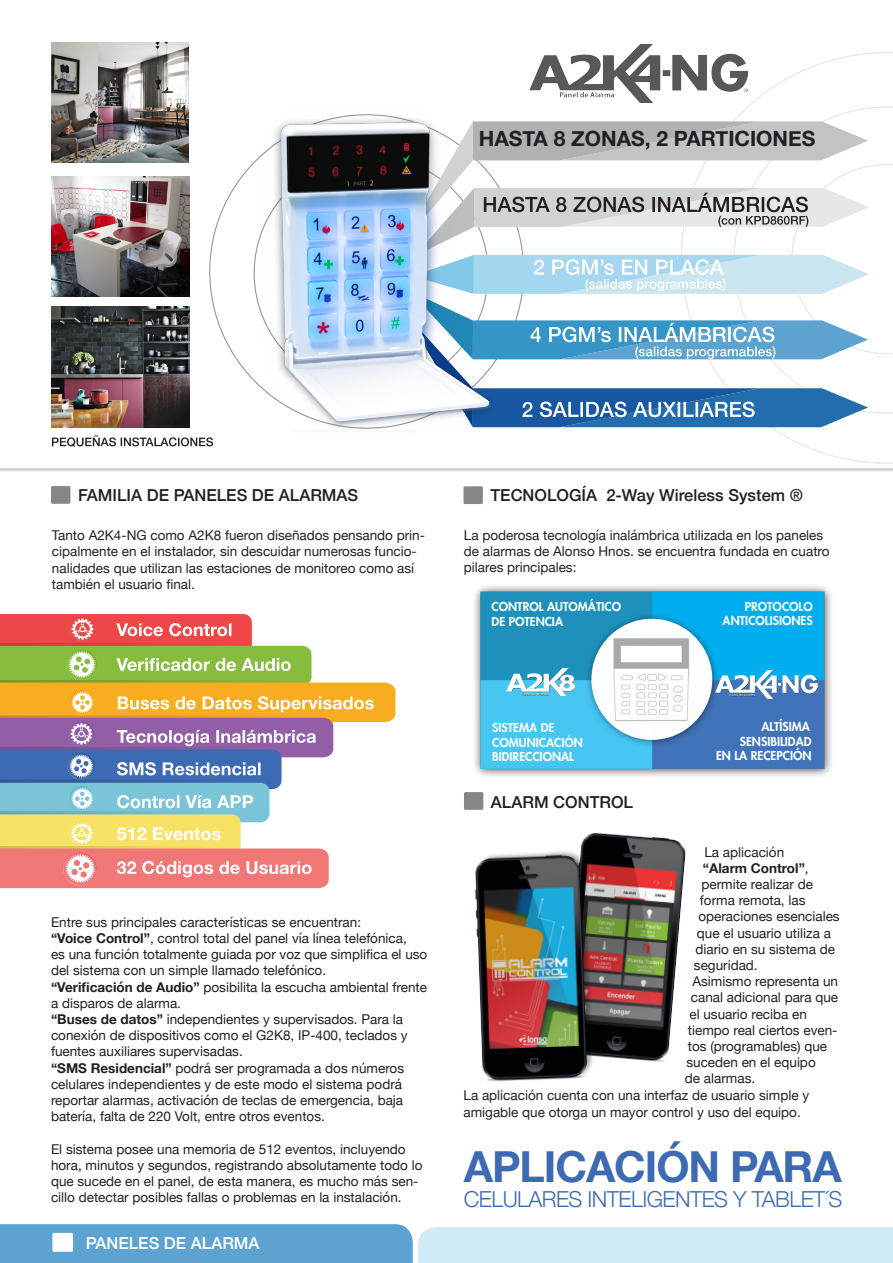
<style>
.page{position:relative;width:893px;height:1263px;background:#fff}
.page>*{position:absolute;margin:0;border:0;box-sizing:border-box;transform-origin:0 0}
.t1{font:700 42.75px "Helvetica Neue";letter-spacing:-.025em;color:#3c6ab3}
.t2{font:300 22.05px "Helvetica Neue";letter-spacing:-.025em;color:#3c6ab3}
.t3{font:700 21px "Helvetica Neue";color:#231f20}
.t4{font:500 16.5px "Helvetica Neue";color:#231f20}
.t5{font:500 16.5px "Helvetica Neue";color:#fff}
.t6{font:13.5px/16.2px "Helvetica Neue";color:#231f20}
.t7{font:700 13.5px "Helvetica Neue";color:#231f20}
.t8{font:800 12px/14.4px "Futura";color:#fff}
.s1{font-weight:700}
.s2{font-weight:400}
</style>
<div class="page">
<svg style="left:0;top:614px;width:395px;height:274px"></svg>
<img style="left:474px;top:586px;width:358px;height:190px">
<img style="left:715px;top:671px;width:102px;height:27px">
<img style="left:507px;top:669px;width:67px;height:27px">
<svg style="left:0;top:468px;width:893px;height:3px;background:#d3d4d5"></svg>
<svg style="left:0;top:1224px;width:893px;height:39px;background:#9fcbe6"></svg>
<div style="left:52px;top:1233px;width:21px;height:19px;background:#fff;border-radius:2px"></div>
<svg style="left:52px;top:435px;width:161px;height:12px"></svg>
<img style="left:529px;top:44px;width:219px;height:59px">
<img style="left:51px;top:176px;width:139px;height:120px">
<img style="left:51px;top:43px;width:138px;height:119px">
<svg style="left:506px;top:121px;width:387px;height:306px"></svg>
<img style="left:51px;top:306px;width:139px;height:121px">
<img style="left:247px;top:114px;width:259px;height:315px">
<div style="left:51px;top:486px;width:19px;height:18px;background:#848689"></div>
<div style="left:463px;top:486px;width:20px;height:18px;background:#848689"></div>
<div style="left:464px;top:792px;width:19px;height:18px;background:#848689"></div>
<img style="left:582px;top:832px;width:104px;height:230px">
<img style="left:475px;top:842px;width:131px;height:239px">
<p class="t3" style="left:479px;top:123px;width:338px">HASTA 8 ZONAS, 2 PARTICIONES</p>
<p class="t4" style="left:78px;top:482px;width:282px">FAMILIA DE PANELES DE ALARMAS</p>
<p class="t4" style="left:490px;top:482px;width:314px">TECNOLOGÍA 2-Way Wireless System ®</p>
<p class="t6" style="left:52px;top:528px;width:375px">Tanto A2K4-NG como A2K8 fueron diseñados pensando prin&shy;cipalmente en el instalador, sin descuidar numerosas funcio&shy;nalidades que utilizan las estaciones de monitoreo como así también el usuario final.</p>
<p class="t6" style="left:464px;top:528px;width:367px">La poderosa tecnología inalámbrica utilizada en los paneles de alarmas de Alonso Hnos. se encuentra fundada en cuatro pilares principales:</p>
<p class="t8" style="left:492px;top:599px;width:131px">CONTROL AUTOMÁTICO<br>DE POTENCIA</p>
<p class="t8" style="left:745px;top:599px;width:70px">PROTOCOLO</p>
<p class="t8" style="left:723px;top:614px;width:92px">ANTICOLISIONES</p>
<p class="t6" style="left:51px;top:915px;width:312px">Entre sus principales características se encuentran:</p>
<p class="t6" style="left:51px;top:931px;width:357px"><span class="s1">“Voice Control”</span>, control total del panel vía línea telefónica,</p>
<p class="t6" style="left:51px;top:947px;width:378px">es una función totalmente guiada por voz que simplifica el uso del sistema con un simple llamado telefónico.</p>
<p class="t6" style="left:51px;top:979px;width:378px"><span class="s1">“Verificación de Audio”</span> posibilita la escucha ambiental frente a disparos de alarma.</p>
<p class="t6" style="left:51px;top:1012px;width:358px"><span class="s1">“Buses de datos”</span> independientes y supervisados. Para la conexión de dispositivos como el G2K8, IP-400, teclados y fuentes auxiliares supervisadas.</p>
<p class="t6" style="left:51px;top:1060px;width:355px"><span class="s1">“SMS Residencial”</span> podrá ser programada a dos números celulares independientes y de este modo el sistema podrá reportar alarmas, activación de teclas de emergencia, baja batería, falta de 220 Volt, entre otros eventos.</p>
<p class="t6" style="left:51px;top:1141px;width:373px">El sistema posee una memoria de 512 eventos, incluyendo hora, minutos y segundos, registrando absolutamente todo lo que sucede en el panel, de esta manera, es mucho más sen&shy;cillo detectar posibles fallas o problemas en la instalación.</p>
<p class="t5" style="left:86px;top:1230px;width:175px">PANELES DE ALARMA</p>
<p class="t8" style="left:492px;top:720px;width:64px">SISTEMA DE</p>
<p class="t8" style="left:492px;top:735px;width:92px">COMUNICACIÓN</p>
<p class="t8" style="left:492px;top:749px;width:83px">BIDIRECCIONAL</p>
<p class="t4" style="left:491px;top:789px;width:144px">ALARM CONTROL</p>
<p class="t8" style="left:761px;top:719px;width:50px">ALTÍSIMA</p>
<p class="t8" style="left:740px;top:734px;width:73px">SENSIBILIDAD</p>
<p class="t8" style="left:716px;top:748px;width:97px">EN LA RECEPCIÓN</p>
<p class="t6" style="left:704px;top:844px;width:81px">La aplicación</p>
<p class="t7" style="left:703px;top:857px;width:107px">“Alarm Control”<span class="s2">,</span></p>
<p class="t6" style="left:701px;top:877px;width:113px">permite realizar de</p>
<p class="t6" style="left:700px;top:893px;width:107px">forma remota, las</p>
<p class="t6" style="left:698px;top:909px;width:143px">operaciones esenciales</p>
<p class="t6" style="left:697px;top:925px;width:136px">que el usuario utiliza a</p>
<p class="t6" style="left:695px;top:942px;width:141px">diario en su sistema de</p>
<p class="t6" style="left:694px;top:958px;width:65px">seguridad.</p>
<p class="t6" style="left:691px;top:974px;width:149px">Asimismo representa un canal adicional para que</p>
<p class="t6" style="left:688px;top:1006px;width:151px">el usuario reciba en tiempo real ciertos even&shy;tos (programables) que</p>
<p class="t6" style="left:686px;top:1055px;width:131px">suceden en el equipo</p>
<p class="t6" style="left:685px;top:1071px;width:72px">de alarmas.</p>
<p class="t6" style="left:463px;top:1088px;width:347px">La aplicación cuenta con una interfaz de usuario simple y amigable que otorga un mayor control y uso del equipo.</p>
<p class="t1" style="left:464px;top:1133px;width:379px">APLICACIÓN PARA</p>
<p class="t2" style="left:464px;top:1182px;width:380px">CELULARES INTELIGENTES Y TABLET´S</p>
</div>
